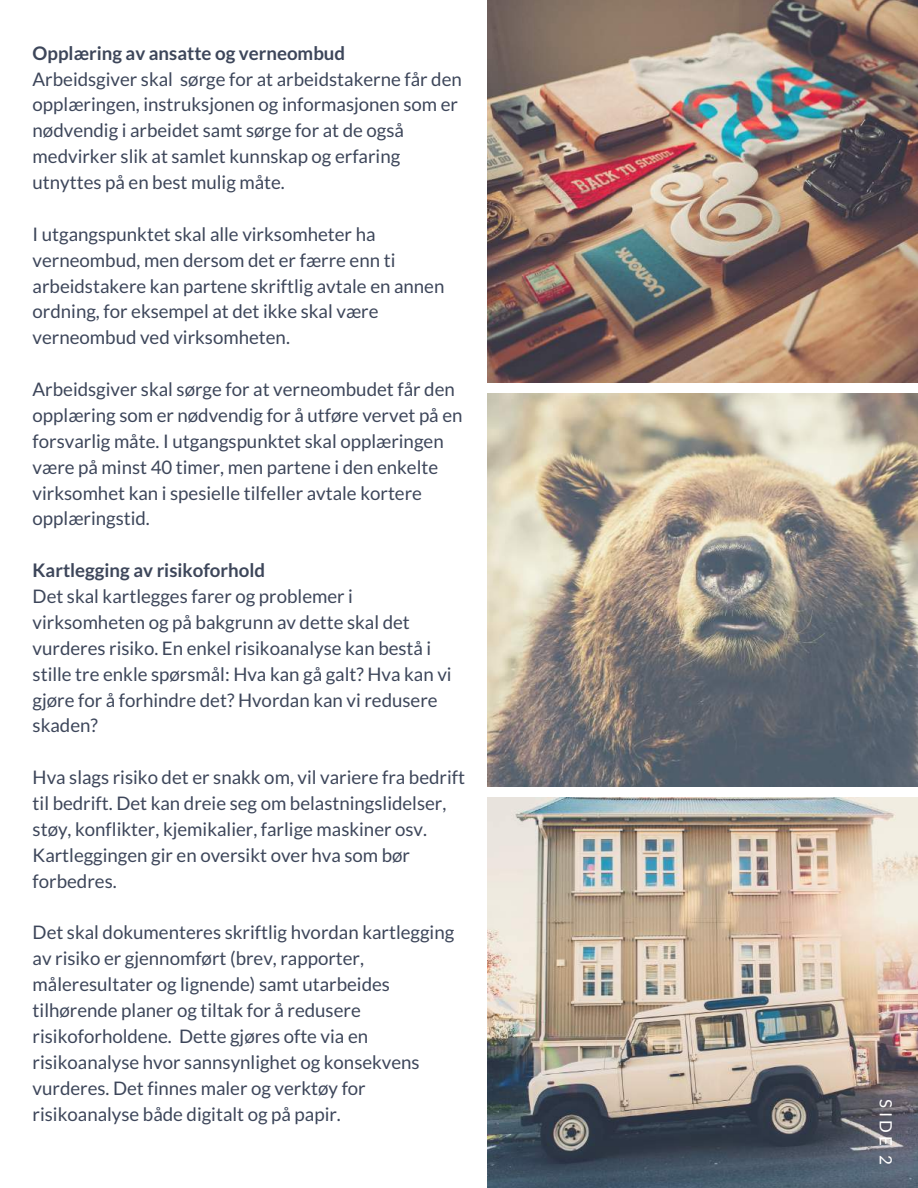
<style>
.page{position:relative;width:918px;height:1188px;background:#fff}
.page>*{position:absolute;margin:0;border:0;box-sizing:border-box;transform-origin:0 0}
.t1{font:18.75px/25.8px "Lato";color:#3d465a}
.t2{font:700 18.75px "Lato";color:#3d465a}
.t3{font:16.8px "Lato";color:#fff}
</style>
<div class="page">
<img style="left:487px;top:0;width:431px;height:382px">
<img style="left:487px;top:394px;width:431px;height:392px">
<img style="left:487px;top:798px;width:431px;height:390px">
<p class="t2" style="left:33px;top:41px;width:314px">Opplæring av ansatte og verneombud</p>
<p class="t1" style="left:33px;top:65px;width:431px">Arbeidsgiver skal sørge for at arbeidstakerne får den opplæringen, instruksjonen og informasjonen som er nødvendig i arbeidet samt sørge for at de også medvirker slik at samlet kunnskap og erfaring utnyttes på en best mulig måte.</p>
<p class="t1" style="left:33px;top:221px;width:413px">I utgangspunktet skal alle virksomheter ha verneombud, men dersom det er færre enn ti arbeidstakere kan partene skriftlig avtale en annen ordning, for eksempel at det ikke skal være verneombud ved virksomheten.</p>
<p class="t1" style="left:33px;top:376px;width:431px">Arbeidsgiver skal sørge for at verneombudet får den opplæring som er nødvendig for å utføre vervet på en forsvarlig måte. I utgangspunktet skal opplæringen være på minst 40 timer, men partene i den enkelte virksomhet kan i spesielle tilfeller avtale kortere opplæringstid.</p>
<p class="t2" style="left:33px;top:559px;width:234px">Kartlegging av risikoforhold</p>
<p class="t1" style="left:33px;top:583px;width:421px">Det skal kartlegges farer og problemer i virksomheten og på bakgrunn av dette skal det vurderes risiko. En enkel risikoanalyse kan bestå i stille tre enkle spørsmål: Hva kan gå galt? Hva kan vi gjøre for å forhindre det? Hvordan kan vi redusere skaden?</p>
<p class="t1" style="left:33px;top:764px;width:434px">Hva slags risiko det er snakk om, vil variere fra bedrift til bedrift. Det kan dreie seg om belastningslidelser, støy, konflikter, kjemikalier, farlige maskiner osv.<br>Kartleggingen gir en oversikt over hva som bør forbedres.</p>
<p class="t1" style="left:33px;top:919px;width:423px">Det skal dokumenteres skriftlig hvordan kartlegging av risiko er gjennomført (brev, rapporter, måleresultater og lignende) samt utarbeides tilhørende planer og tiltak for å redusere risikoforholdene. Dette gjøres ofte via en risikoanalyse hvor sannsynlighet og konsekvens vurderes. Det finnes maler og verktøy for risikoanalyse både digitalt og på papir.</p>
<p class="t3" style="left:896px;top:1099px;width:67px;rotate:90deg">SIDE 2</p>
</div>
